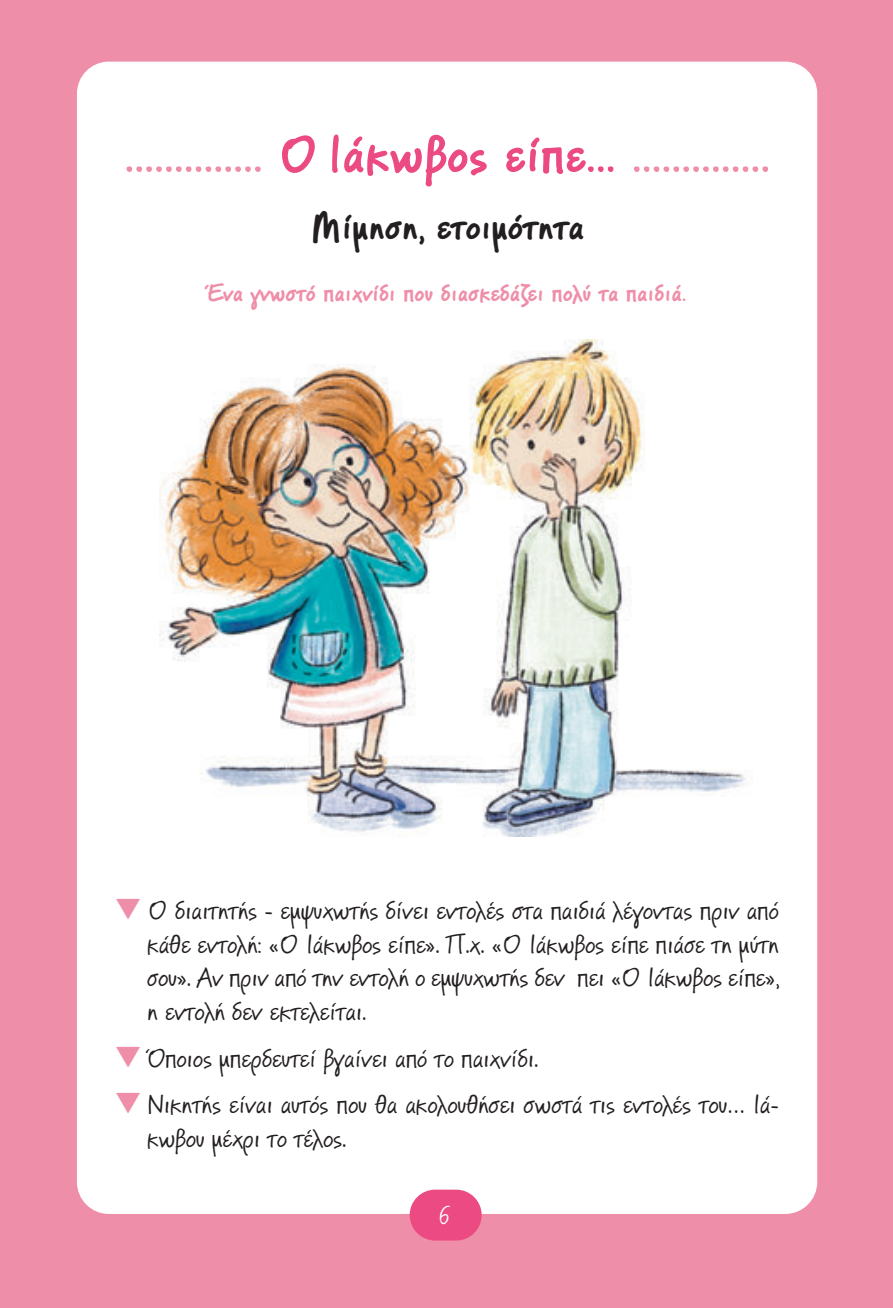
<style>
.page{position:relative;width:893px;height:1308px;background:#fff}
.page>*{position:absolute;margin:0;border:0;box-sizing:border-box;transform-origin:0 0}
.t1{font:700 54px "PF Reminder";color:#ef8ea8}
.t2{font:700 38.25px "PF Reminder";color:#231f20}
.t3{font:30.38px "PF Kids Age Five";color:#fff}
.t4{font:27px/33.8px "PF Reminder";color:#231f20;text-align:justify}
.t5{font:700 24.75px "PF Reminder";color:#ef8ea8}
.s1{color:#ec4a83}
.s2{color:#ef8ea8}
</style>
<div class="page">
<div style="left:0;top:0;width:892px;height:1308px;background:#ef8ea8"></div>
<div style="left:77px;top:62px;width:740px;height:1152px;background:#fff;border-radius:32px"></div>
<div style="left:409px;top:1189px;width:72px;height:51px;background:#ec4a83;border-radius:25px"></div>
<img style="left:160px;top:339px;width:586px;height:497px">
<h1 class="t1" style="left:124px;top:133px;width:647px">.............. <span class="s1">Ο Ιάκωβος είπε...</span> ..............</h1>
<h2 class="t2" style="left:310px;top:212px;width:275px">Μίμηση, ετοιμότητα</h2>
<p class="t5" style="left:208px;top:283px;width:480px">Ένα γνωστό παιχνίδι που διασκεδάζει πολύ τα παιδιά.</p>
<p class="t4" style="left:147px;top:898px;width:633px;text-indent:-32px"><span class="s2">▼</span> Ο διαιτητής - εμψυχωτής δίνει εντολές στα παιδιά λέγοντας πριν από κάθε εντολή: «Ο Ιάκωβος είπε». Π.χ. «Ο Ιάκωβος είπε πιάσε τη μύτη σου». Αν πριν από την εντολή ο εμψυχωτής δεν πει «Ο Ιάκωβος είπε», η εντολή δεν εκτελείται.</p>
<p class="t4" style="left:115px;top:1046px;width:424px"><span class="s2">▼</span> Όποιος μπερδευτεί βγαίνει από το παιχνίδι.</p>
<p class="t4" style="left:147px;top:1092px;width:633px;text-indent:-32px"><span class="s2">▼</span> Νικητής είναι αυτός που θα ακολουθήσει σωστά τις εντολές του… Ιά&shy;κωβου μέχρι το τέλος.</p>
<p class="t3" style="left:438px;top:1200px;width:14px">6</p>
</div>
